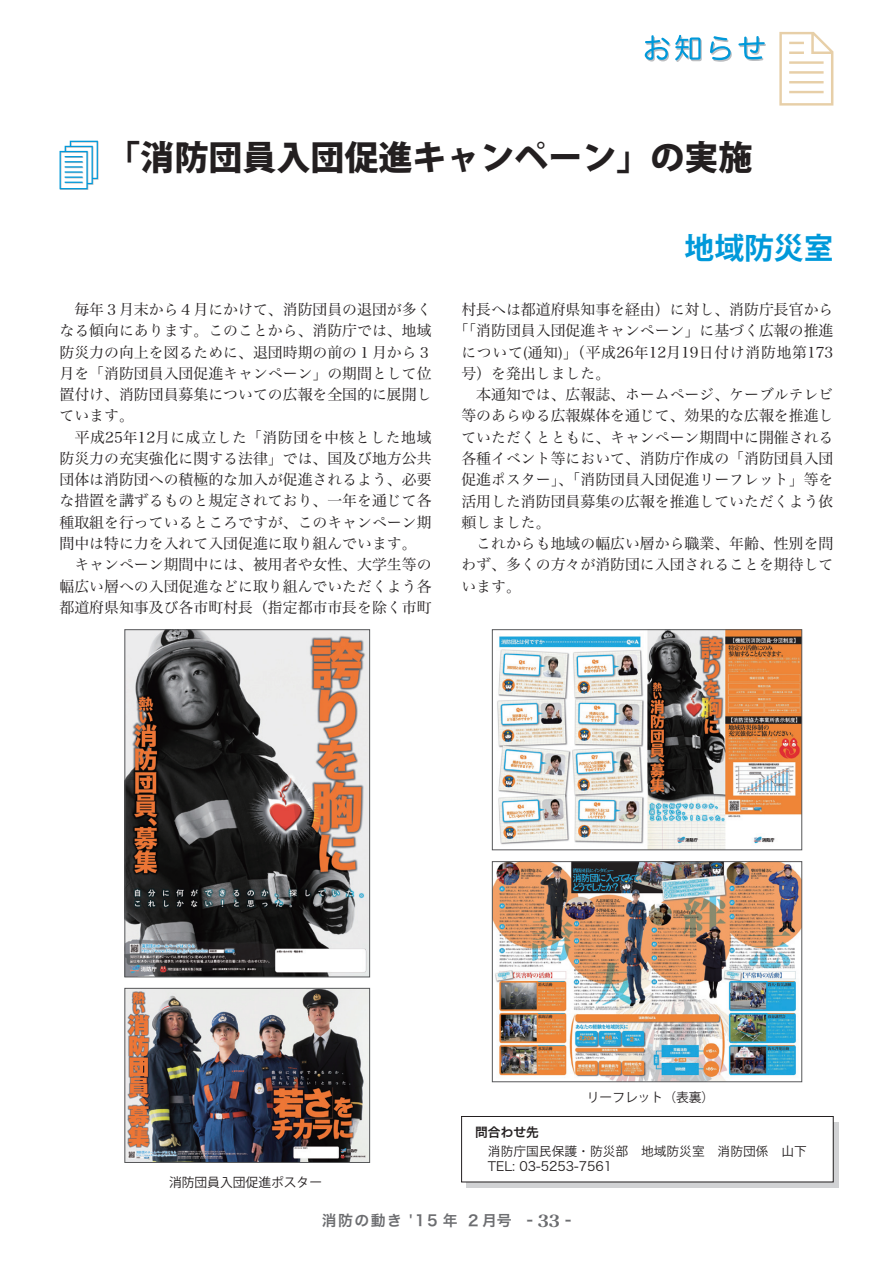
<style>
.page{position:relative;width:893px;height:1263px;background:#fff}
.page>*{position:absolute;margin:0;border:0;box-sizing:border-box;transform-origin:0 0}
.t1{font:800 34.05px "Koz Go Pro";color:#231f20}
.t2{font:700 29.7px "Koz Go Pro";color:#0099da}
.t3{font:14.85px/21.3px "Hira Min Pro N W3";color:#231f20}
.t4{font:14.85px "Hira Kaku Pro W6";letter-spacing:.1em;color:#6c6d70}
.t5{font:12.75px/14.9px "Hira Kaku Pro N W3";color:#231f20}
.t6{font:12.75px "Koz Go Pro";color:#231f20}
.t7{font:12.75px "Hira Kaku Pro N W6";color:#231f20}
.s1{font-family:"Century Old Style Std";font-weight:700;font-size:16.95px}
</style>
<div class="page">
<svg style="left:60px;top:141px;width:39px;height:49px"></svg>
<svg style="left:467px;top:1121px;width:372px;height:66px;background:#bfbfc1"></svg>
<div style="left:462px;top:1116px;width:371px;height:66px;background:#fff"></div>
<div style="left:461px;top:1116px;width:372px;height:66px;border:1px solid #231f20"></div>
<img style="left:497px;top:631px;width:303px;height:217px">
<div style="left:492px;top:629px;width:310px;height:221px;border:1px solid #57585a"></div>
<img style="left:127px;top:990px;width:241px;height:171px">
<div style="left:125px;top:988px;width:245px;height:175px;border:1px solid #57585a"></div>
<img style="left:494px;top:863px;width:306px;height:217px">
<div style="left:492px;top:861px;width:310px;height:221px;border:1px solid #57585a"></div>
<img style="left:127px;top:631px;width:241px;height:344px">
<div style="left:125px;top:629px;width:245px;height:348px;border:1px solid #57585a"></div>
<svg style="left:779px;top:32px;width:54px;height:74px"></svg>
<svg style="left:645px;top:35px;width:121px;height:27px"></svg>
<h1 class="t1" style="left:106px;top:136px;width:648px">「消防団員入団促進キャンペーン」の実施</h1>
<h2 class="t2" style="left:685px;top:229px;width:150px">地域防災室</h2>
<p class="t3" style="left:60px;top:297px;width:374px">　毎年３月末から４月にかけて、消防団員の退団が多くなる傾向にあります。このことから、消防庁では、地域防災力の向上を図るために、退団時期の前の１月から３月を「消防団員入団促進キャンペーン」の期間として位置付け、消防団員募集についての広報を全国的に展開しています。<br>　平成25年12月に成立した「消防団を中核とした地域防災力の充実強化に関する法律」では、国及び地方公共団体は消防団への積極的な加入が促進されるよう、必要な措置を講ずるものと規定されており、一年を通じて各種取組を行っているところですが、このキャンペーン期間中は特に力を入れて入団促進に取り組んでいます。　キャンペーン期間中には、被用者や女性、大学生等の幅広い層への入団促進などに取り組んでいただくよう各都道府県知事及び各市町村長（指定都市市長を除く市町</p>
<p class="t3" style="left:461px;top:298px;width:374px">村長へは都道府県知事を経由）に対し、消防庁長官から</p>
<p class="t3" style="left:454px;top:319px;width:381px">「「消防団員入団促進キャンペーン」に基づく広報の推進</p>
<p class="t3" style="left:461px;top:340px;width:373px">について(通知)」（平成26年12月19日付け消防地第173</p>
<p class="t3" style="left:461px;top:361px;width:150px">号）を発出しました。</p>
<p class="t3" style="left:461px;top:383px;width:374px">　本通知では、広報誌、ホームページ、ケーブルテレビ</p>
<p class="t3" style="left:461px;top:404px;width:374px">等のあらゆる広報媒体を通じて、効果的な広報を推進し</p>
<p class="t3" style="left:461px;top:425px;width:374px">ていただくとともに、キャンペーン期間中に開催される</p>
<p class="t3" style="left:461px;top:446px;width:374px">各種イベント等において、消防庁作成の「消防団員入団</p>
<p class="t3" style="left:461px;top:468px;width:374px">促進ポスター」、「消防団員入団促進リーフレット」等を</p>
<p class="t3" style="left:461px;top:489px;width:374px">活用した消防団員募集の広報を推進していただくよう依</p>
<p class="t3" style="left:461px;top:510px;width:91px">頼しました。</p>
<p class="t3" style="left:461px;top:531px;width:374px">　これからも地域の幅広い層から職業、年齢、性別を問</p>
<p class="t3" style="left:461px;top:553px;width:374px">わず、多くの方々が消防団に入団されることを期待して</p>
<p class="t3" style="left:461px;top:574px;width:61px">います。</p>
<p class="t6" style="left:587px;top:1089px;width:129px">リーフレット（表裏）</p>
<p class="t6" style="left:169px;top:1174px;width:155px">消防団員入団促進ポスター</p>
<p class="t7" style="left:475px;top:1121px;width:65px">問合わせ先</p>
<p class="t5" style="left:475px;top:1143px;width:333px">　消防庁国民保護・防災部　地域防災室　消防団係　山下　TEL: 03-5253-7561</p>
<p class="t4" style="left:322px;top:1207px;width:251px">消防の動き '15 年 ２月号 - <span class="s1">33</span> -</p>
</div>
